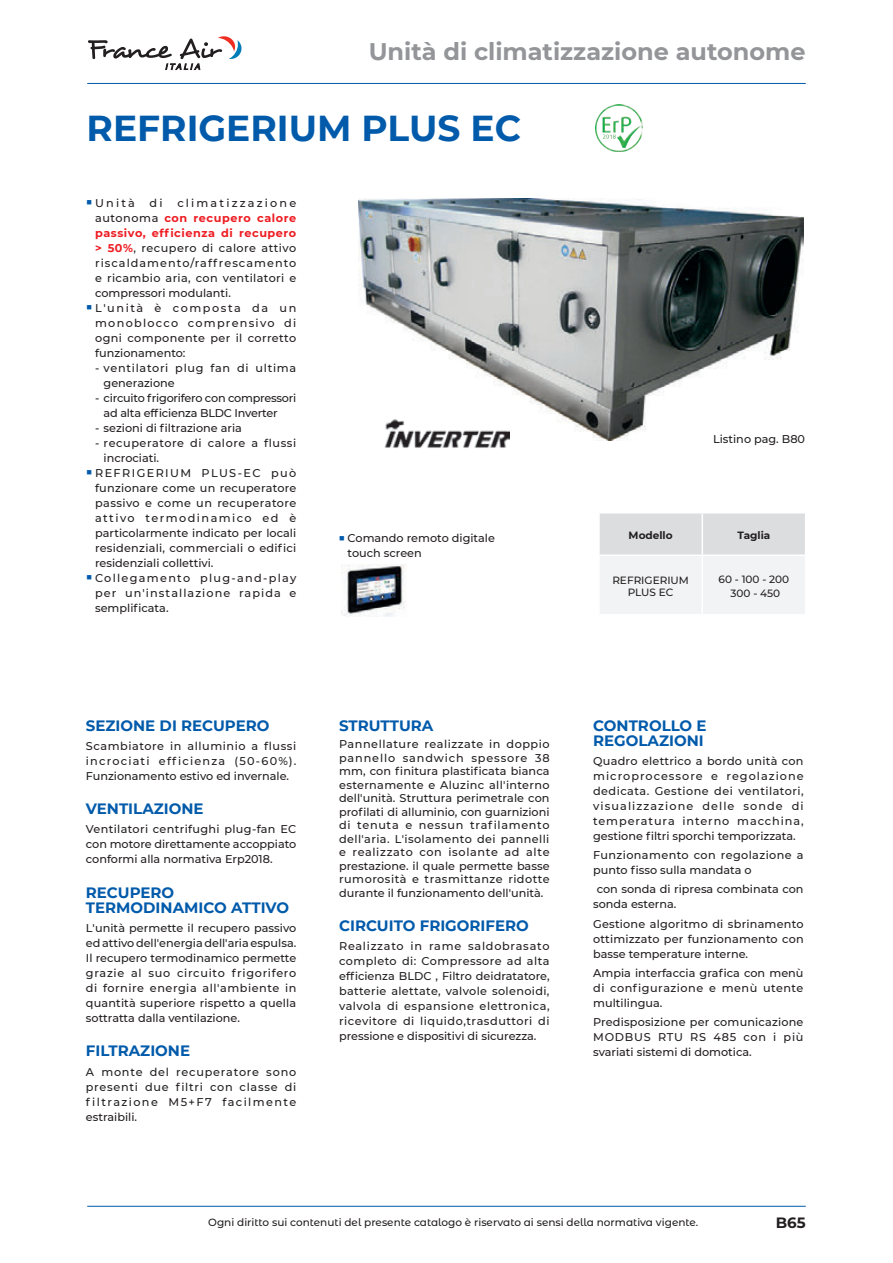
<style>
.page{position:relative;width:893px;height:1263px;background:#fff}
.page>*{position:absolute;margin:0;border:0;box-sizing:border-box;transform-origin:0 0}
.t1{font:700 36px "Montserrat";color:#015aaa}
.t2{font:700 24px "Montserrat";color:#939598}
.t3{font:700 15px/15px "Montserrat";color:#015aaa}
.t4{font:700 15px "Montserrat Alternates";color:#231f20}
.t5{font:500 11.25px/15px "Montserrat";letter-spacing:.01em;color:#231f20;text-align:justify}
.t6{font:500 11.25px/15px "Montserrat";letter-spacing:.04em;color:#231f20}
.t7{font:500 11.25px/15px "Montserrat";letter-spacing:-.02em;color:#231f20}
.t8{font:500 11.25px/15px "Montserrat";letter-spacing:.03em;color:#231f20}
.t9{font:500 11.25px/15px "Montserrat";letter-spacing:.065em;color:#231f20}
.t10{font:500 11.25px "Montserrat";letter-spacing:.05em;color:#231f20}
.t11{font:500 11.25px "Montserrat";letter-spacing:.095em;color:#231f20}
.t12{font:500 11.25px "Montserrat";letter-spacing:.115em;color:#231f20}
.t13{font:500 11.25px "Montserrat";letter-spacing:.13em;color:#231f20}
.t14{font:500 11.25px "Montserrat";letter-spacing:.125em;color:#231f20}
.t15{font:500 10.5px "Montserrat Alternates";color:#231f20}
.t16{font:500 10.5px/12.6px "Montserrat";color:#231f20;text-align:center}
.t17{font:700 10.5px "Montserrat";color:#231f20}
.s1{font-weight:700;color:#ee1d23}
</style>
<div class="page">
<hr style="left:87px;top:1206px;width:719px;height:1px;background:#015aaa">
<hr style="left:87px;top:83px;width:719px;height:1px;background:#015aaa">
<svg style="left:88px;top:36px;width:154px;height:34px"></svg>
<img style="left:359px;top:199px;width:445px;height:242px">
<img style="left:595px;top:105px;width:47px;height:46px">
<svg style="left:600px;top:513px;width:205px;height:101px"></svg>
<hr style="left:701px;top:513px;width:2px;height:41px;background:#fff">
<hr style="left:598px;top:554px;width:104px;height:2px;background:#fff">
<hr style="left:702px;top:554px;width:104px;height:2px;background:#fff">
<hr style="left:701px;top:556px;width:2px;height:58px;background:#fff">
<img style="left:383px;top:418px;width:126px;height:30px">
<img style="left:342px;top:565px;width:63px;height:52px">
<h2 class="t2" style="left:369px;top:34px;width:439px">Unità di climatizzazione autonome</h2>
<h1 class="t1" style="left:87px;top:102px;width:436px">REFRIGERIUM PLUS EC</h1>
<p class="t6" style="left:95px;top:195px;width:203px;text-indent:82px">climatizzazione autonoma <span class="s1">con recupero calore passivo, efficienza di recupero &gt; 50%</span>, recupero di calore attivo riscaldamento/raffrescamento e ricambio aria, con ventilatori e compressori modulanti.<br>L'unità è composta da un monoblocco comprensivo di ogni componente per il corretto funzionamento:</p>
<p class="t9" style="left:104px;top:360px;width:194px;text-indent:-9px">- ventilatori plug fan di ultima generazione</p>
<p class="t7" style="left:104px;top:390px;width:194px;text-indent:-9px">- circuito frigorifero con compressori ad alta efficienza BLDC Inverter</p>
<p class="t5" style="left:95px;top:420px;width:148px">- sezioni di filtrazione aria</p>
<p class="t10" style="left:95px;top:435px;width:203px">- recuperatore di calore a flussi</p>
<p class="t5" style="left:104px;top:450px;width:57px">incrociati.</p>
<p class="t14" style="left:95px;top:465px;width:203px">REFRIGERIUM PLUS-EC può</p>
<p class="t5" style="left:95px;top:480px;width:203px">funzionare come un recuperatore</p>
<p class="t6" style="left:95px;top:495px;width:203px">passivo e come un recuperatore</p>
<p class="t13" style="left:95px;top:510px;width:203px">attivo termodinamico ed è</p>
<p class="t5" style="left:95px;top:525px;width:203px">particolarmente indicato per locali</p>
<p class="t5" style="left:95px;top:540px;width:203px">residenziali, commerciali o edifici</p>
<p class="t5" style="left:95px;top:555px;width:120px">residenziali collettivi.</p>
<p class="t12" style="left:95px;top:570px;width:203px">Collegamento plug-and-play</p>
<p class="t11" style="left:95px;top:585px;width:203px">per un'installazione rapida e</p>
<p class="t5" style="left:95px;top:600px;width:75px">semplificata.</p>
<p class="t5" style="left:95px;top:195px;width:41px">Unità</p>
<p class="t5" style="left:150px;top:195px;width:15px">di</p>
<h3 class="t3" style="left:86px;top:717px;width:185px">SEZIONE DI RECUPERO</h3>
<p class="t5" style="left:86px;top:738px;width:212px">Scambiatore in alluminio a flussi incrociati efficienza (50-60%).<br>Funzionamento estivo ed invernale.</p>
<h3 class="t3" style="left:86px;top:801px;width:119px">VENTILAZIONE</h3>
<p class="t5" style="left:86px;top:821px;width:212px">Ventilatori centrifughi plug-fan EC con motore direttamente accoppiato conformi alla normativa Erp2018.</p>
<h3 class="t3" style="left:86px;top:884px;width:205px">RECUPERO<br>TERMODINAMICO ATTIVO</h3>
<p class="t5" style="left:86px;top:920px;width:212px">L'unità permette il recupero passivo ed attivo dell'energia dell'aria espulsa.<br>Il recupero termodinamico permette grazie al suo circuito frigorifero di fornire energia all'ambiente in quantità superiore rispetto a quella sottratta dalla ventilazione.</p>
<h3 class="t3" style="left:86px;top:1043px;width:106px">FILTRAZIONE</h3>
<p class="t5" style="left:86px;top:1063px;width:212px">A monte del recuperatore sono presenti due filtri con classe di filtrazione M5+F7 facilmente estraibili.</p>
<p class="t5" style="left:348px;top:530px;width:149px">Comando remoto digitale touch screen</p>
<h3 class="t3" style="left:339px;top:717px;width:96px">STRUTTURA</h3>
<p class="t5" style="left:339px;top:737px;width:212px;line-height:13.5px">Pannellature realizzate in doppio pannello sandwich spessore 38 mm, con finitura plastificata bianca esternamente e Aluzinc all'interno dell'unità. Struttura perimetrale con profilati di alluminio, con guarnizioni di tenuta e nessun trafilamento dell'aria. L'isolamento dei pannelli e realizzato con isolante ad alte prestazione. il quale permette basse rumorosità e trasmittanze ridotte durante il funzionamento dell'unità.</p>
<h3 class="t3" style="left:339px;top:918px;width:191px">CIRCUITO FRIGORIFERO</h3>
<p class="t5" style="left:339px;top:938px;width:212px">Realizzato in rame saldobrasato completo di: Compressore ad alta efficienza BLDC , Filtro deidratatore, batterie alettate, valvole solenoidi, valvola di espansione elettronica, ricevitore di liquido,trasduttori di pressione e dispositivi di sicurezza.</p>
<p class="t5" style="left:713px;top:431px;width:94px">Listino pag. B80</p>
<p class="t17" style="left:629px;top:528px;width:45px">Modello</p>
<p class="t17" style="left:737px;top:528px;width:34px">Taglia</p>
<p class="t16" style="left:612px;top:573px;width:78px">REFRIGERIUM<br>PLUS EC</p>
<p class="t16" style="left:719px;top:572px;width:72px;line-height:14.1px">60 - 100 - 200<br>300 - 450</p>
<h3 class="t3" style="left:593px;top:717px;width:115px">CONTROLLO E<br>REGOLAZIONI</h3>
<p class="t5" style="left:593px;top:753px;width:212px">Quadro elettrico a bordo unità con microprocessore e regolazione dedicata. Gestione dei ventilatori, visualizzazione delle sonde di temperatura interno macchina, gestione filtri sporchi temporizzata.</p>
<p class="t8" style="left:593px;top:847px;width:212px">Funzionamento con regolazione a punto fisso sulla mandata o</p>
<p class="t5" style="left:593px;top:881px;width:212px;text-indent:4px">con sonda di ripresa combinata con sonda esterna.</p>
<p class="t5" style="left:593px;top:916px;width:212px">Gestione algoritmo di sbrinamento ottimizzato per funzionamento con basse temperature interne.</p>
<p class="t5" style="left:593px;top:965px;width:212px">Ampia interfaccia grafica con menù di configurazione e menù utente multilingua.</p>
<p class="t5" style="left:593px;top:1014px;width:212px">Predisposizione per comunicazione MODBUS RTU RS 485 con i più svariati sistemi di domotica.</p>
<p class="t15" style="left:208px;top:1215px;width:492px">Ogni diritto sui contenuti del presente catalogo è riservato ai sensi della normativa vigente.</p>
<h3 class="t4" style="left:776px;top:1212px;width:31px">B65</h3>
</div>
